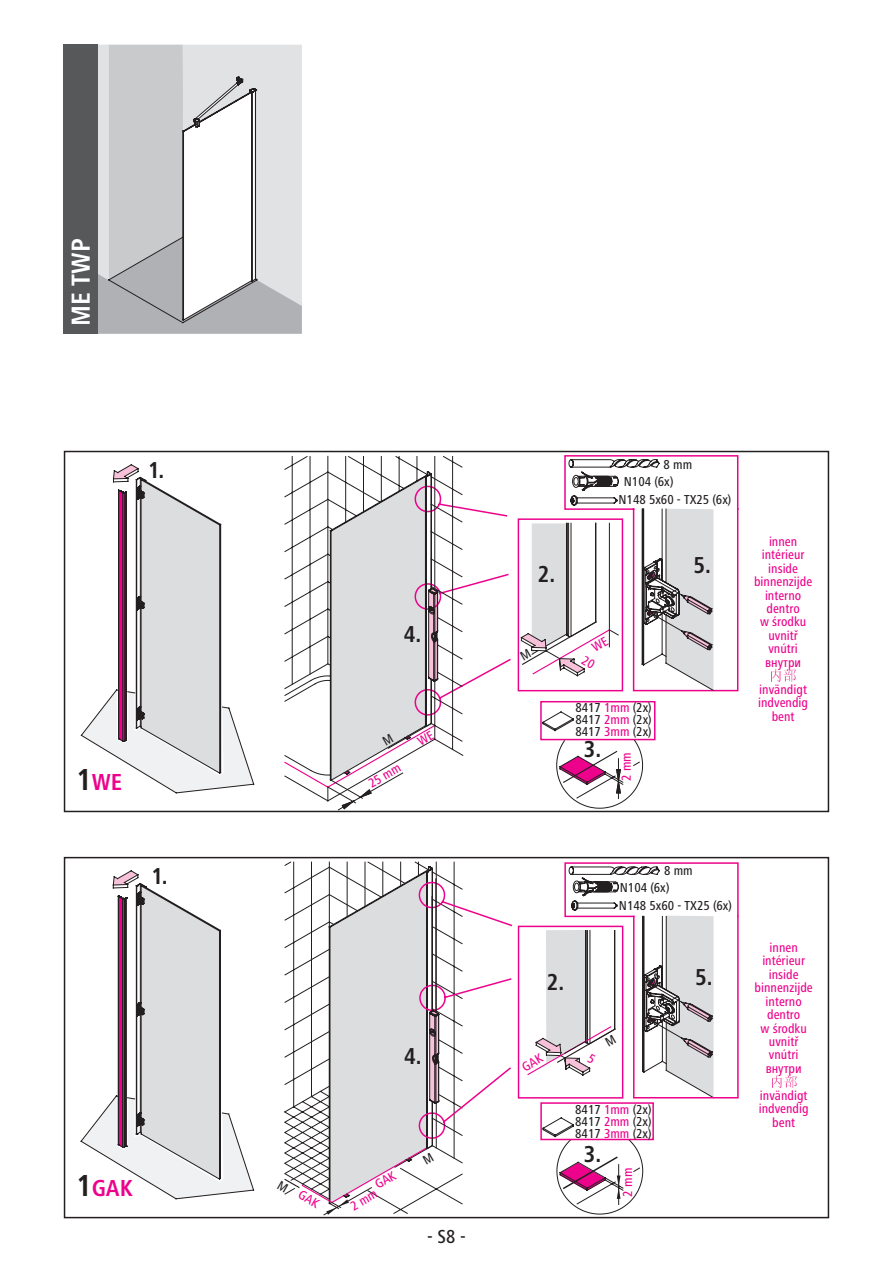
<style>
.page{position:relative;width:893px;height:1263px;background:#fff}
.page>*{position:absolute;margin:0;border:0;box-sizing:border-box;transform-origin:0 0}
.t1{font:700 condensed 27px "Frutiger Next LTW1 G";color:#fff}
.t2{font:700 condensed 24px "Frutiger Next LTW1 G";color:#ed028c}
.t3{font:700 condensed 23.85px "Frutiger Next LTW1 G";color:#231f20}
.t4{font:500 condensed 19.5px "Frutiger Next LTW1 G";color:#231f20}
.t5{font:500 condensed 13.5px/13.5px "Frutiger Next LTW1 G";color:#ed028c;text-align:center}
.t6{font:500 condensed 13.5px/12px "Frutiger Next LTW1 G";color:#231f20}
.s1{font-size:31.5px;color:#231f20}
.s2{color:#ed028c}
</style>
<div class="page">
<svg style="left:98px;top:45px;width:204px;height:289px"></svg>
<div style="left:64px;top:45px;width:34px;height:289px;background:#57585a"></div>
<svg style="left:564px;top:455px;width:175px;height:237px"></svg>
<svg style="left:443px;top:456px;width:211px;height:21px"></svg>
<svg style="left:438px;top:477px;width:274px;height:252px"></svg>
<svg style="left:82px;top:465px;width:172px;height:328px"></svg>
<svg style="left:141px;top:471px;width:478px;height:246px"></svg>
<svg style="left:578px;top:471px;width:41px;height:20px"></svg>
<img style="left:771px;top:669px;width:25px;height:12px">
<svg style="left:82px;top:871px;width:57px;height:305px"></svg>
<svg style="left:137px;top:878px;width:118px;height:322px"></svg>
<svg style="left:138px;top:880px;width:117px;height:241px"></svg>
<img style="left:772px;top:1075px;width:24px;height:12px">
<svg style="left:283px;top:456px;width:155px;height:354px"></svg>
<svg style="left:520px;top:509px;width:194px;height:299px"></svg>
<svg style="left:284px;top:861px;width:455px;height:354px"></svg>
<h1 class="t1" style="left:66px;top:326px;width:89px;rotate:-90deg">ME TWP</h1>
<h3 class="t3" style="left:148px;top:457px;width:18px">1.</h3>
<h2 class="t2" style="left:77px;top:768px;width:47px"><span class="s1">1</span>WE</h2>
<h3 class="t3" style="left:151px;top:863px;width:18px">1.</h3>
<h2 class="t2" style="left:77px;top:1175px;width:58px"><span class="s1">1</span>GAK</h2>
<h3 class="t3" style="left:404px;top:621px;width:19px">4.</h3>
<p class="t5" style="left:366px;top:778px;width:37px;rotate:-30deg">25 mm</p>
<h3 class="t3" style="left:404px;top:1042px;width:19px">4.</h3>
<h3 class="t4" style="left:427px;top:1225px;width:40px">- S8 -</h3>
<h3 class="t3" style="left:538px;top:560px;width:19px">2.</h3>
<p class="t6" style="left:624px;top:456px;width:70px;line-height:17.1px;text-indent:40px">8 mm<br>N104 (6x)</p>
<p class="t6" style="left:618px;top:494px;width:114px">N148 5x60 - TX25 (6x)</p>
<h3 class="t3" style="left:694px;top:552px;width:19px">5.</h3>
<p class="t6" style="left:575px;top:702px;width:78px;text-align:justify">8417 <span class="s2">1mm</span> (2x)<br>8417 <span class="s2">2mm</span> (2x)<br>8417 <span class="s2">3mm</span> (2x)</p>
<h3 class="t3" style="left:584px;top:736px;width:19px">3.</h3>
<p class="t5" style="left:620px;top:781px;width:30px;rotate:-90deg">2 mm</p>
<p class="t5" style="left:754px;top:534px;width:60px">innen intérieur inside binnenzijde interno dentro<br>w środku uvnitř vnútri внутри</p>
<p class="t5" style="left:758px;top:682px;width:51px">invändigt indvendig bent</p>
<h3 class="t3" style="left:547px;top:969px;width:19px">2.</h3>
<p class="t6" style="left:619px;top:861px;width:114px;line-height:17.5px;text-indent:45px">8 mm<br>N104 (6x)<br>N148 5x60 - TX25 (6x)</p>
<h3 class="t3" style="left:695px;top:963px;width:19px">5.</h3>
<p class="t6" style="left:575px;top:1103px;width:78px;text-align:justify">8417 <span class="s2">1mm</span> (2x)<br>8417 <span class="s2">2mm</span> (2x)<br>8417 <span class="s2">3mm</span> (2x)</p>
<h3 class="t3" style="left:584px;top:1140px;width:19px">3.</h3>
<p class="t5" style="left:621px;top:1196px;width:30px;rotate:-90deg">2 mm</p>
<p class="t5" style="left:755px;top:941px;width:60px">innen intérieur inside binnenzijde interno dentro<br>w środku uvnitř vnútri внутри</p>
<p class="t5" style="left:759px;top:1088px;width:51px">invändigt indvendig bent</p>
</div>
